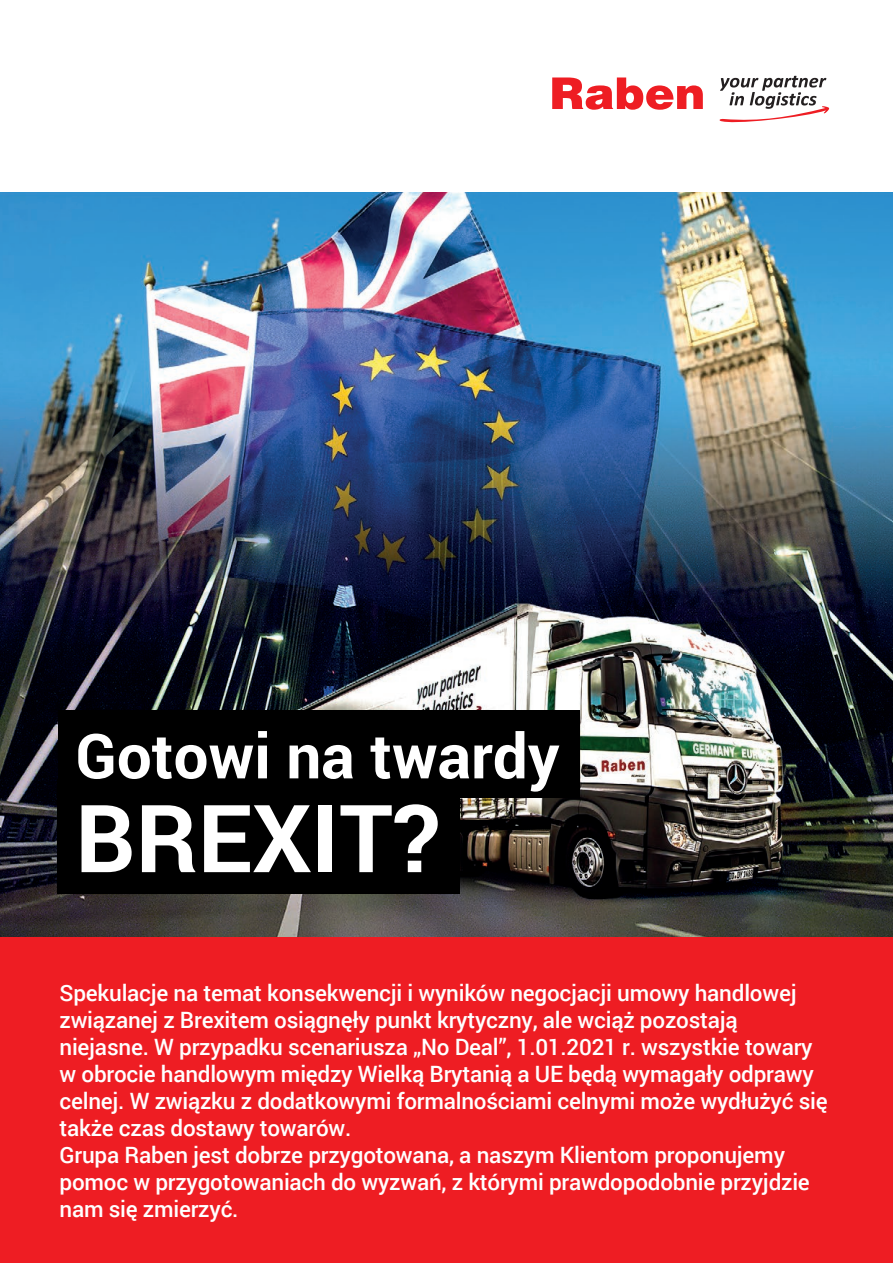
<style>
.page{position:relative;width:893px;height:1263px;background:#fff}
.page>*{position:absolute;margin:0;border:0;box-sizing:border-box;transform-origin:0 0}
.t1{font:700 94.05px "Roboto";color:#fff}
.t2{font:700 62.1px "Roboto";color:#fff}
.t3{font:500 22.5px/27px "Roboto";letter-spacing:-.01em;color:#fff}
</style>
<div class="page">
<img style="left:0;top:192px;width:893px;height:745px">
<div style="left:0;top:937px;width:893px;height:326px;background:#ee1d23"></div>
<div style="left:58px;top:710px;width:522px;height:88px;background:#000"></div>
<div style="left:57px;top:779px;width:403px;height:115px;background:#000"></div>
<svg style="left:719px;top:76px;width:111px;height:47px"></svg>
<svg style="left:552px;top:77px;width:151px;height:33px"></svg>
<h2 class="t2" style="left:75px;top:712px;width:486px">Gotowi na twardy</h2>
<h1 class="t1" style="left:75px;top:772px;width:366px">BREXIT?</h1>
<p class="t3" style="left:60px;top:978px;width:770px">Spekulacje na temat konsekwencji i wyników negocjacji umowy handlowej związanej z Brexitem osiągnęły punkt krytyczny, ale wciąż pozostają niejasne. W przypadku scenariusza „No Deal”, 1.01.2021 r. wszystkie towary w obrocie handlowym między Wielką Brytanią a UE będą wymagały odprawy celnej. W związku z dodatkowymi formalnościami celnymi może wydłużyć się także czas dostawy towarów.<br>Grupa Raben jest dobrze przygotowana, a naszym Klientom proponujemy pomoc w przygotowaniach do wyzwań, z którymi prawdopodobnie przyjdzie nam się zmierzyć.</p>
</div>
